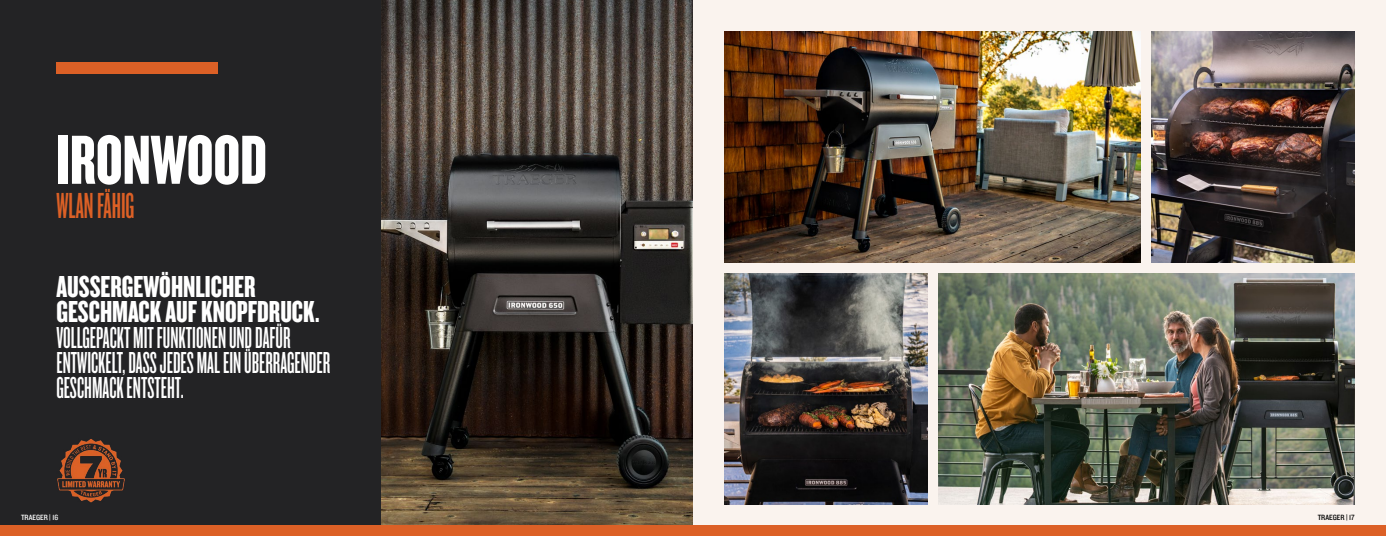
<style>
.page{position:relative;width:1386px;height:536px;background:#fff}
.page>*{position:absolute;margin:0;border:0;box-sizing:border-box;transform-origin:0 0}
.t1{font:72.01px "Knockout 68 Full Featherwt";color:#fff}
.t2{font:37.62px "Knockout 46 Flyweight";color:#dc6026}
.t3{font:31.5px/25.4px "Knockout 46 Flyweight";color:#fff}
.t4{font:31.5px/25.4px "Knockout 68 Full Featherwt";color:#fff}
.t5{font:7.88px "Knockout 30 Junior Welterwt";color:#000}
.t6{font:7.88px "Knockout 30 Junior Welterwt";color:#fff}
</style>
<div class="page">
<div style="left:0;top:0;width:693px;height:536px;background:#232325"></div>
<div style="left:693px;top:0;width:693px;height:536px;background:#faf3ee"></div>
<img style="left:382px;top:0;width:311px;height:525px">
<div style="left:56px;top:62px;width:162px;height:12px;background:#dc6026"></div>
<div style="left:0;top:525px;width:702px;height:11px;background:#dc6026"></div>
<div style="left:684px;top:525px;width:702px;height:11px;background:#dc6026"></div>
<img style="left:938px;top:273px;width:416px;height:231px">
<img style="left:724px;top:32px;width:417px;height:230px">
<img style="left:724px;top:273px;width:203px;height:231px">
<img style="left:1152px;top:32px;width:202px;height:230px">
<img style="left:57px;top:439px;width:68px;height:64px">
<h1 class="t1" style="left:56px;top:116px;width:212px">IRONWOOD</h1>
<p class="t2" style="left:56px;top:184px;width:80px">WLAN FÄHIG</p>
<p class="t4" style="left:56px;top:272px;width:265px">AUSSERGEWÖHNLICHER<br>GESCHMACK AUF KNOPFDRUCK.</p>
<p class="t3" style="left:56px;top:324px;width:275px">VOLLGEPACKT MIT FUNKTIONEN UND DAFÜR<br>ENTWICKELT, DASS JEDES MAL EIN ÜBERRAGENDER<br>GESCHMACK ENTSTEHT.</p>
<p class="t6" style="left:21px;top:511px;width:39px">TRAEGER | 16</p>
<p class="t5" style="left:1318px;top:511px;width:38px">TRAEGER | 17</p>
</div>
